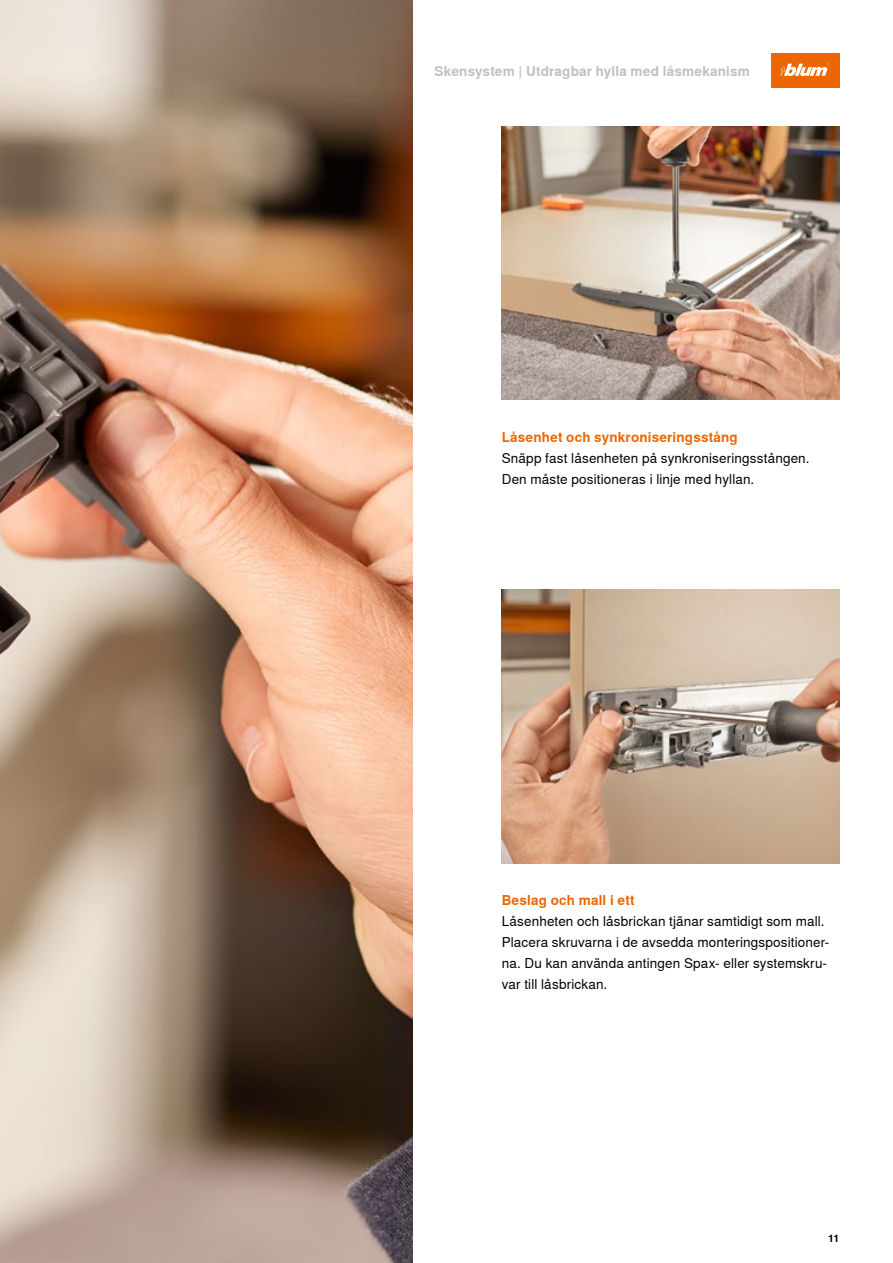
<style>
.page{position:relative;width:893px;height:1263px;background:#fff}
.page>*{position:absolute;margin:0;border:0;box-sizing:border-box;transform-origin:0 0}
._09_Copy_Black_Regular{font:13.5px/21px "Nimbus Sans Global";letter-spacing:.01em;color:#000}
._09_Copy_Orange_Bold{font:700 13.5px "Nimbus Sans Global";letter-spacing:.015em;color:#ec6602}
._09_Category_White_Bold{font:700 13.5px "Nimbus Sans Global";letter-spacing:.01em;color:#c0c0c1}
.t1{font:700 10.5px "Nimbus Sans Global";color:#000}
</style>
<div class="page">
<img style="left:0;top:0;width:412px;height:1263px">
<div style="left:771px;top:54px;width:68px;height:34px;background:#ec6602"></div>
<svg style="left:780px;top:63px;width:49px;height:13px"></svg>
<img style="left:502px;top:126px;width:337px;height:274px">
<img style="left:502px;top:589px;width:337px;height:274px">
<p class="_09_Category_White_Bold" style="left:435px;top:63px;width:317px">Skensystem | Utdragbar hylla med låsmekanism</p>
<p class="_09_Copy_Orange_Bold" style="left:502px;top:429px;width:237px">Låsenhet och synkroniseringsstång</p>
<p class="_09_Copy_Black_Regular" style="left:502px;top:448px;width:309px">Snäpp fast låsenheten på synkroniseringsstången.<br>Den måste positioneras i linje med hyllan.</p>
<p class="_09_Copy_Orange_Bold" style="left:502px;top:892px;width:134px">Beslag och mall i ett</p>
<p class="_09_Copy_Black_Regular" style="left:502px;top:911px;width:329px">Låsenheten och låsbrickan tjänar samtidigt som mall.<br>Placera skruvarna i de avsedda monteringspositioner&shy;na. Du kan använda antingen Spax- eller systemskru&shy;var till låsbrickan.</p>
<p class="t1" style="left:828px;top:1232px;width:13px">11</p>
</div>
